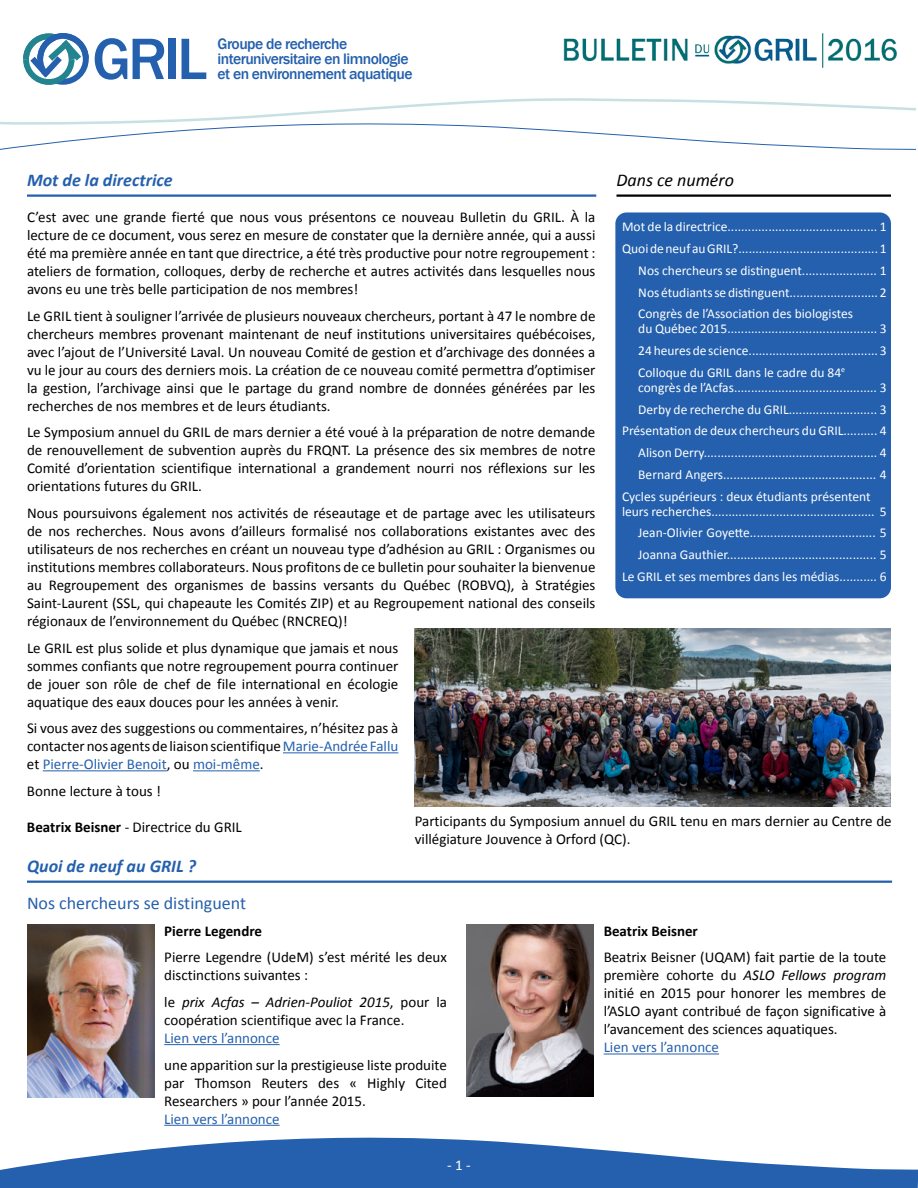
<style>
.page{position:relative;width:918px;height:1188px;background:#fff}
.page>*{position:absolute;margin:0;border:0;box-sizing:border-box;transform-origin:0 0}
.t1{font:500 60.45px "Franklin Gothic";color:#2460ad}
.t2{font:italic 700 18px "Calibri";color:#2460ad}
.t3{font:18px "Calibri";color:#2460ad}
.t4{font:italic 18px "Calibri";color:#000}
.t5{font:500 15.6px/14.9px "Franklin Gothic";letter-spacing:-.035em;color:#2460ad}
.t6{font:15px/18px "Calibri";color:#000;text-align:justify}
.t7{font:15px "Calibri";color:#2460ad}
.t8{font:700 15px "Calibri";color:#000}
.t9{font:15px "Calibri";color:#fff}
.t10{font:13.5px/21.8px "Calibri";color:#fff;text-align:justify}
.s1{color:#2460ad}
.s2{font-weight:700}
.s3{font-style:italic}
</style>
<div class="page">
<svg style="left:0;top:1137px;width:918px;height:51px;fill:#2460ad"></svg>
<svg style="left:0;top:98px;width:916px;height:52px"></svg>
<svg style="left:23px;top:33px;width:66px;height:52px"></svg>
<img style="left:563px;top:33px;width:334px;height:35px">
<hr style="left:164px;top:1044px;width:116px;height:1px;background:#2460ad">
<hr style="left:164px;top:1125px;width:116px;height:1px;background:#2460ad">
<hr style="left:283px;top:752px;width:115px;height:1px;background:#2460ad">
<hr style="left:43px;top:770px;width:124px;height:1px;background:#2460ad">
<hr style="left:193px;top:770px;width:67px;height:1px;background:#2460ad">
<div style="left:615px;top:212px;width:276px;height:386px;background:#2460ad;border-radius:11px"></div>
<hr style="left:27px;top:194px;width:569px;height:3px;background:#2460ad">
<hr style="left:616px;top:194px;width:275px;height:3px;background:#000">
<hr style="left:27px;top:881px;width:865px;height:2px;background:#2460ad">
<hr style="left:604px;top:1054px;width:115px;height:1px;background:#2460ad">
<img style="left:27px;top:925px;width:127px;height:172px">
<img style="left:466px;top:925px;width:128px;height:172px">
<img style="left:415px;top:629px;width:476px;height:177px">
<h1 class="t1" style="left:92px;top:22px;width:116px">GRIL</h1>
<p class="t5" style="left:218px;top:37px;width:197px">Groupe de recherche interuniversitaire en limnologie et en environnement aquatique</p>
<p class="t2" style="left:27px;top:167px;width:147px">Mot de la directrice</p>
<p class="t4" style="left:616px;top:167px;width:119px">Dans ce numéro</p>
<p class="t10" style="left:622px;top:216px;width:266px">Mot de la directrice............................................ 1</p>
<p class="t10" style="left:622px;top:237px;width:266px">Quoi de neuf au GRIL?......................................... 1</p>
<p class="t10" style="left:638px;top:259px;width:250px">Nos chercheurs se distinguent...................... 1</p>
<p class="t10" style="left:638px;top:281px;width:250px">Nos étudiants se distinguent.......................... 2</p>
<p class="t10" style="left:638px;top:303px;width:216px">Congrès de l’Association des biologistes</p>
<p class="t10" style="left:638px;top:318px;width:250px">du Québec 2015............................................ 3<br>24 heures de science...................................... 3<br>Colloque du GRIL dans le cadre du 84<sup>e</sup></p>
<p class="t10" style="left:638px;top:376px;width:250px">congrès de l’Acfas.......................................... 3</p>
<p class="t10" style="left:638px;top:398px;width:250px">Derby de recherche du GRIL.......................... 3</p>
<p class="t10" style="left:622px;top:420px;width:266px">Présentation de deux chercheurs du GRIL.......... 4</p>
<p class="t10" style="left:638px;top:441px;width:250px">Alison Derry................................................... 4</p>
<p class="t10" style="left:638px;top:463px;width:250px">Bernard Angers............................................. 4</p>
<p class="t10" style="left:622px;top:485px;width:250px">Cycles supérieurs : deux étudiants présentent</p>
<p class="t10" style="left:622px;top:500px;width:266px;text-align:right">leurs recherches................................................ 5<br>Jean-Olivier Goyette..................................... 5<br>Joanna Gauthier............................................ 5<br>Le GRIL et ses membres dans les médias........... 6</p>
<p class="t6" style="left:27px;top:208px;width:570px">C’est avec une grande fierté que nous vous présentons ce nouveau Bulletin du GRIL. À la lecture de ce document, vous serez en mesure de constater que la dernière année, qui a aussi été ma première année en tant que directrice, a été très productive pour notre regroupement : ateliers de formation, colloques, derby de recherche et autres activités dans lesquelles nous avons eu une très belle participation de nos membres!</p>
<p class="t6" style="left:27px;top:306px;width:570px">Le GRIL tient à souligner l’arrivée de plusieurs nouveaux chercheurs, portant à 47 le nombre de chercheurs membres provenant maintenant de neuf institutions universitaires québécoises, avec l’ajout de l’Université Laval. Un nouveau Comité de gestion et d’archivage des données a vu le jour au cours des derniers mois. La création de ce nouveau comité permettra d’optimiser la gestion, l’archivage ainsi que le partage du grand nombre de données générées par les recherches de nos membres et de leurs étudiants.</p>
<p class="t6" style="left:27px;top:423px;width:570px">Le Symposium annuel du GRIL de mars dernier a été voué à la préparation de notre demande de renouvellement de subvention auprès du FRQNT. La présence des six membres de notre Comité d’orientation scientifique international a grandement nourri nos réflexions sur les orientations futures du GRIL.</p>
<p class="t6" style="left:27px;top:503px;width:570px">Nous poursuivons également nos activités de réseautage et de partage avec les utilisateurs de nos recherches. Nous avons d’ailleurs formalisé nos collaborations existantes avec des utilisateurs de nos recherches en créant un nouveau type d’adhésion au GRIL : Organismes ou institutions membres collaborateurs. Nous profitons de ce bulletin pour souhaiter la bienvenue au Regroupement des organismes de bassins versants du Québec (ROBVQ), à Stratégies Saint-Laurent (SSL, qui chapeaute les Comités ZIP) et au Regroupement national des conseils régionaux de l’environnement du Québec (RNCREQ)!</p>
<p class="t6" style="left:27px;top:638px;width:373px">Le GRIL est plus solide et plus dynamique que jamais et nous sommes confiants que notre regroupement pourra continuer de jouer son rôle de chef de file international en écologie aquatique des eaux douces pour les années à venir.</p>
<p class="t6" style="left:27px;top:719px;width:373px">Si vous avez des suggestions ou commentaires, n’hésitez pas à contacter nos agents de liaison scientifique <span class="s1">Marie‑AndréeFallu </span>et <span class="s1">Pierre-Olivier Benoit</span>, ou <span class="s1">moi-même</span>.</p>
<p class="t6" style="left:27px;top:781px;width:136px">Bonne lecture à tous !</p>
<p class="t6" style="left:27px;top:817px;width:216px"><span class="s2">Beatrix Beisner</span> - Directrice du GRIL</p>
<p class="t6" style="left:415px;top:812px;width:478px">Participants du Symposium annuel du GRIL tenu en mars dernier au Centre de villégiature Jouvence à Orford (QC).</p>
<p class="t2" style="left:27px;top:853px;width:171px">Quoi de neuf au GRIL ?</p>
<p class="t3" style="left:27px;top:891px;width:221px">Nos chercheurs se distinguent</p>
<p class="t8" style="left:164px;top:920px;width:99px">Pierre Legendre</p>
<p class="t6" style="left:164px;top:948px;width:284px">Pierre Legendre (UdeM) s’est mérité les deux disctinctions suivantes :</p>
<p class="t6" style="left:164px;top:993px;width:284px">le <span class="s3">prix Acfas – Adrien-Pouliot 2015</span>, pour la coopération scientifique avec la France.</p>
<p class="t7" style="left:164px;top:1028px;width:117px">Lien vers l’annonce</p>
<p class="t6" style="left:164px;top:1055px;width:284px">une apparition sur la prestigieuse liste produite par Thomson Reuters des « Highly Cited Researchers » pour l’année 2015.</p>
<p class="t7" style="left:164px;top:1108px;width:117px">Lien vers l’annonce</p>
<p class="t9" style="left:447px;top:1155px;width:25px">- 1 -</p>
<p class="t8" style="left:604px;top:920px;width:96px">Beatrix Beisner</p>
<p class="t6" style="left:604px;top:948px;width:284px">Beatrix Beisner (UQAM) fait partie de la toute première cohorte du <span class="s3">ASLO Fellows program </span>initié en 2015 pour honorer les membres de l’ASLO ayant contribué de façon significative à l’avancement des sciences aquatiques.</p>
<p class="t7" style="left:604px;top:1037px;width:117px">Lien vers l’annonce</p>
</div>
